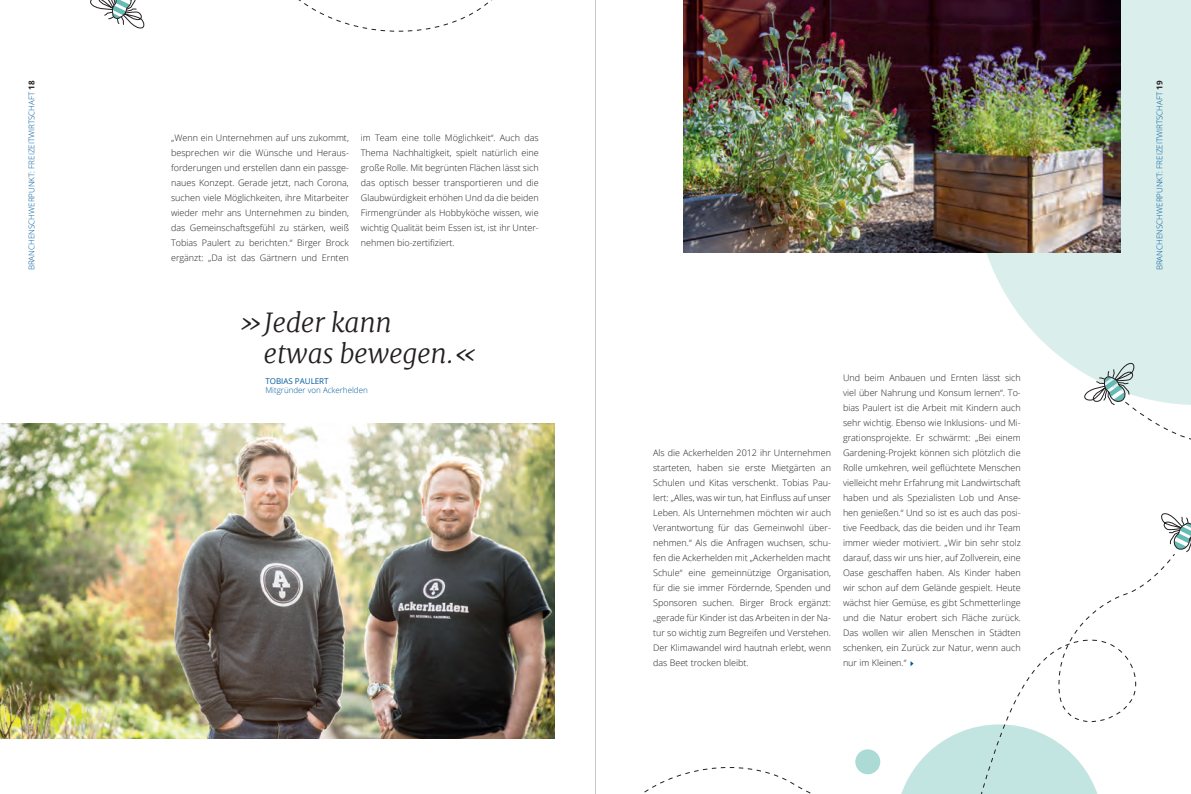
<style>
.page{position:relative;width:1191px;height:794px;background:#fff}
.page>*{position:absolute;margin:0;border:0;box-sizing:border-box;transform-origin:0 0}
.t1{font:italic 300 26.4px/31.3px "Merriweather";color:#231f20}
.t2{font:300 9px/15px "Open Sans";color:#231f20;text-align:justify}
.t3{font:300 8px "Open Sans";color:#00599b}
.t4{font:8px "Open Sans";color:#00599b}
.s1{font-weight:700;color:#231f20}
</style>
<div class="page">
<svg style="left:974px;top:0;width:217px;height:373px;background:#ddeeed"></svg>
<img style="left:683px;top:0;width:437px;height:252px">
<img style="left:0;top:423px;width:554px;height:315px">
<svg style="left:90px;top:0;width:55px;height:29px"></svg>
<svg style="left:298px;top:0;width:194px;height:32px"></svg>
<svg style="left:1161px;top:513px;width:30px;height:40px"></svg>
<svg style="left:644px;top:554px;width:531px;height:240px"></svg>
<svg style="left:1083px;top:362px;width:108px;height:78px"></svg>
<hr style="left:595px;top:0;width:1px;height:794px;background:#231f20">
<p class="t3" style="left:26px;top:270px;width:191px;rotate:-90deg">BRANCHENSCHWERPUNKT: FREIZEITWIRTSCHAFT <span class="s1">18</span></p>
<p class="t2" style="left:171px;top:130px;width:179px">„Wenn ein Unternehmen auf uns zukommt, besprechen wir die Wünsche und Heraus&shy;forderungen und erstellen dann ein passge&shy;naues Konzept. Gerade jetzt, nach Corona, suchen viele Möglichkeiten, ihre Mitarbeiter wieder mehr ans Unternehmen zu binden, das Gemeinschaftsgefühl zu stärken, weiß Tobias Paulert zu berichten.“ Birger Brock ergänzt: „Da ist das Gärtnern und Ernten</p>
<p class="t2" style="left:361px;top:130px;width:179px">im Team eine tolle Möglichkeit“. Auch das Thema Nachhaltigkeit, spielt natürlich eine große Rolle. Mit begrünten Flächen lässt sich das optisch besser transportieren und die Glaubwürdigkeit erhöhen Und da die beiden Firmengründer als Hobbyköche wissen, wie wichtig Qualität beim Essen ist, ist ihr Unter&shy;nehmen bio-zertifiziert.</p>
<h1 class="t1" style="left:264px;top:307px;width:215px;text-indent:-24px">»Jeder kann<br>etwas bewegen.«</h1>
<p class="t4" style="left:265px;top:375px;width:65px">TOBIAS PAULERT</p>
<p class="t3" style="left:265px;top:384px;width:104px">Mitgründer von Ackerhelden</p>
<p class="t2" style="left:653px;top:445px;width:179px">Als die Ackerhelden 2012 ihr Unternehmen starteten, haben sie erste Mietgärten an Schulen und Kitas verschenkt. Tobias Pau&shy;lert: „Alles, was wir tun, hat Einfluss auf unser Leben. Als Unternehmen möchten wir auch Verantwortung für das Gemeinwohl über&shy;nehmen.“ Als die Anfragen wuchsen, schu&shy;fen die Ackerhelden mit „Ackerhelden macht Schule“ eine gemeinnützige Organisation, für die sie immer Fördernde, Spenden und Sponsoren suchen. Birger Brock ergänzt: „gerade für Kinder ist das Arbeiten in der Na&shy;tur so wichtig zum Begreifen und Verstehen.<br>Der Klimawandel wird hautnah erlebt, wenn das Beet trocken bleibt.</p>
<p class="t2" style="left:843px;top:370px;width:179px">Und beim Anbauen und Ernten lässt sich viel über Nahrung und Konsum lernen“. To&shy;bias Paulert ist die Arbeit mit Kindern auch sehr wichtig. Ebenso wie Inklusions- und Mi&shy;grationsprojekte. Er schwärmt: „Bei einem Gardening-Projekt können sich plötzlich die Rolle umkehren, weil geflüchtete Menschen vielleicht mehr Erfahrung mit Landwirtschaft haben und als Spezialisten Lob und Anse&shy;hen genießen.“ Und so ist es auch das posi&shy;tive Feedback, das die beiden und ihr Team immer wieder motiviert. „Wir bin sehr stolz darauf, dass wir uns hier, auf Zollverein, eine Oase geschaffen haben. Als Kinder haben wir schon auf dem Gelände gespielt. Heute wächst hier Gemüse, es gibt Schmetterlinge und die Natur erobert sich Fläche zurück.<br>Das wollen wir allen Menschen in Städten schenken, ein Zurück zur Natur, wenn auch nur im Kleinen.“</p>
<p class="t3" style="left:1154px;top:270px;width:191px;rotate:-90deg">BRANCHENSCHWERPUNKT: FREIZEITWIRTSCHAFT <span class="s1">19</span></p>
</div>
